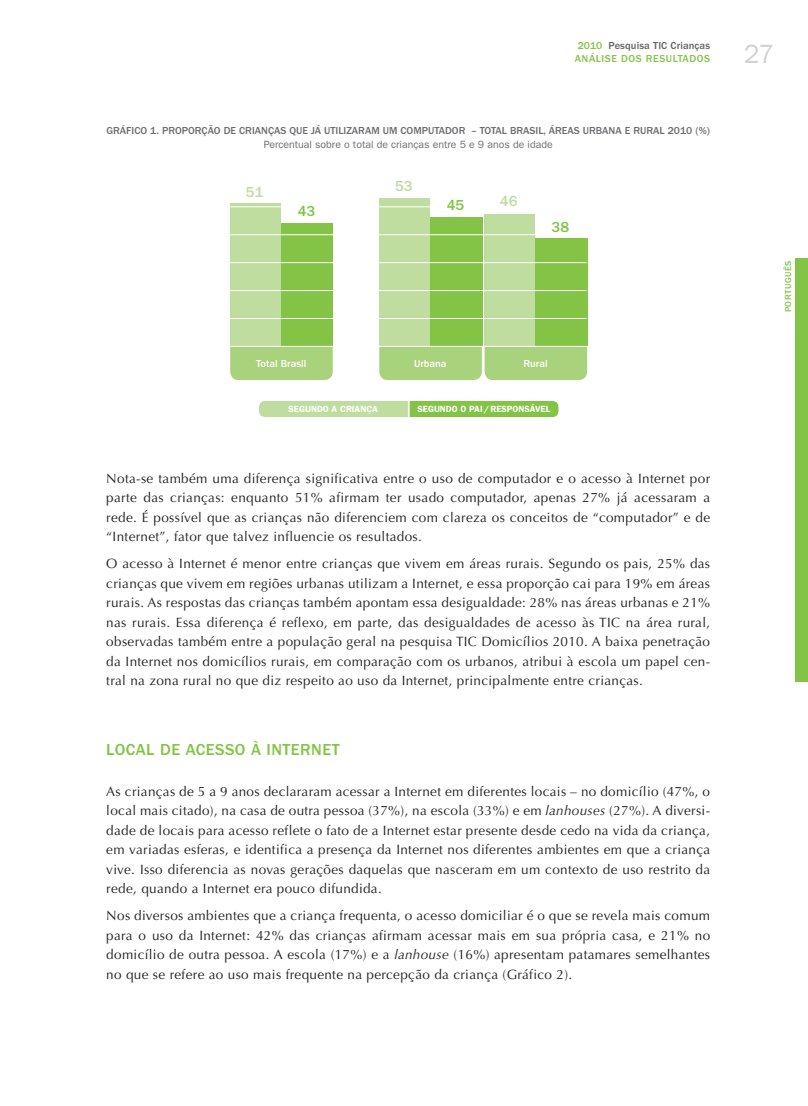
<style>
.page{position:relative;width:808px;height:1106px;background:#fff}
.page>*{position:absolute;margin:0;border:0;box-sizing:border-box;transform-origin:0 0}
.t1{font:27px "Franklin Gothic";color:#d1d2d4}
.t2{font:500 16.5px "ITC Franklin Gothic Std";letter-spacing:.025em;color:#83c447}
.t3{font:500 15px "ITC Franklin Gothic Std";color:#bfdd9f}
.t4{font:500 15px "ITC Franklin Gothic Std";color:#83c447}
.t5{font:13.5px/19.5px "Optima LT Std";letter-spacing:.025em;color:#231f20;text-align:justify}
.t6{font:500 10.5px "ITC Franklin Gothic Std";color:#6c6d70}
.t7{font:10.5px "ITC Franklin Gothic Std";color:#6c6d70}
.t8{font:500 10.5px/12.9px "ITC Franklin Gothic Std";letter-spacing:.01em;color:#83c447}
.t9{font:500 10.5px "ITC Franklin Gothic Std";color:#fff}
.t10{font:600 9px "ITC Franklin Gothic Std";color:#fff}
.t11{font:500 9px "ITC Franklin Gothic Std";letter-spacing:.05em;color:#83c447}
.s1{color:#636366}
.s2{font-style:italic}
</style>
<div class="page">
<div style="left:795px;top:258px;width:12px;height:424px;background:#83c447"></div>
<svg style="left:259px;top:401px;width:299px;height:16px;background:#a2d174"></svg>
<div style="left:485px;top:238px;width:102px;height:108px;background:#83c447"></div>
<div style="left:484px;top:214px;width:51px;height:132px;background:#bfdd9f"></div>
<div style="left:380px;top:217px;width:102px;height:129px;background:#83c447"></div>
<div style="left:379px;top:198px;width:51px;height:148px;background:#bfdd9f"></div>
<div style="left:379px;top:346px;width:208px;height:34px;background:#a8d27c"></div>
<div style="left:231px;top:223px;width:102px;height:123px;background:#83c447"></div>
<div style="left:230px;top:203px;width:51px;height:143px;background:#bfdd9f"></div>
<div style="left:230px;top:347px;width:103px;height:33px;background:#a8d27c"></div>
<hr style="left:230px;top:346px;width:356px;height:1px;background:#fff">
<hr style="left:230px;top:318px;width:356px;height:1px;background:#fff">
<hr style="left:230px;top:290px;width:356px;height:1px;background:#fff">
<hr style="left:230px;top:262px;width:356px;height:1px;background:#fff">
<hr style="left:230px;top:234px;width:356px;height:1px;background:#fff">
<hr style="left:230px;top:206px;width:356px;height:1px;background:#fff">
<p class="t8" style="left:575px;top:39px;width:137px">2010 <span class="s1">Pesquisa TIC Crianças<br></span>ANÁLISE DOS RESULTADOS</p>
<h1 class="t1" style="left:744px;top:38px;width:32px">27</h1>
<p class="t6" style="left:106px;top:125px;width:605px">GRÁFICO 1. PROPORÇÃO DE CRIANÇAS QUE JÁ UTILIZARAM UM COMPUTADOR – TOTAL BRASIL, ÁREAS URBANA E RURAL 2010 (%)</p>
<p class="t7" style="left:264px;top:138px;width:290px">Percentual sobre o total de crianças entre 5 e 9 anos de idade</p>
<p class="t3" style="left:246px;top:184px;width:19px">51</p>
<p class="t4" style="left:298px;top:203px;width:19px">43</p>
<p class="t3" style="left:395px;top:178px;width:19px">53</p>
<p class="t4" style="left:447px;top:196px;width:19px">45</p>
<p class="t3" style="left:500px;top:193px;width:19px">46</p>
<p class="t4" style="left:552px;top:218px;width:19px">38</p>
<p class="t9" style="left:256px;top:357px;width:52px">Total Brasil</p>
<p class="t9" style="left:414px;top:357px;width:34px">Urbana</p>
<p class="t9" style="left:523px;top:357px;width:26px">Rural</p>
<p class="t10" style="left:289px;top:404px;width:91px">SEGUNDO A CRIANÇA</p>
<p class="t10" style="left:417px;top:404px;width:134px">SEGUNDO O PAI/RESPONSÁVEL</p>
<p class="t5" style="left:106px;top:468px;width:605px">Nota-se também uma diferença significativa entre o uso de computador e o acesso à Internet por parte das crianças: enquanto 51% afirmam ter usado computador, apenas 27% já acessaram a rede. É possível que as crianças não diferenciem com clareza os conceitos de “computador” e de “Internet”, fator que talvez influencie os resultados.</p>
<p class="t5" style="left:106px;top:554px;width:605px">O acesso à Internet é menor entre crianças que vivem em áreas rurais. Segundo os pais, 25% das crianças que vivem em regiões urbanas utilizam a Internet, e essa proporção cai para 19% em áreas rurais. As respostas das crianças também apontam essa desigualdade: 28% nas áreas urbanas e 21% nas rurais. Essa diferença é reflexo, em parte, das desigualdades de acesso às TIC na área rural, observadas também entre a população geral na pesquisa TIC Domicílios 2010. A baixa penetração da Internet nos domicílios rurais, em comparação com os urbanos, atribui à escola um papel cen&shy;tral na zona rural no que diz respeito ao uso da Internet, principalmente entre crianças.</p>
<p class="t2" style="left:106px;top:740px;width:235px">LOCAL DE ACESSO À INTERNET</p>
<p class="t5" style="left:106px;top:781px;width:605px">As crianças de 5 a 9 anos declararam acessar a Internet em diferentes locais – no domicílio (47%, o local mais citado), na casa de outra pessoa (37%), na escola (33%) e em <span class="s2">lanhouses</span> (27%). A diversi&shy;dade de locais para acesso reflete o fato de a Internet estar presente desde cedo na vida da criança, em variadas esferas, e identifica a presença da Internet nos diferentes ambientes em que a criança vive. Isso diferencia as novas gerações daquelas que nasceram em um contexto de uso restrito da rede, quando a Internet era pouco difundida.</p>
<p class="t5" style="left:106px;top:906px;width:605px">Nos diversos ambientes que a criança frequenta, o acesso domiciliar é o que se revela mais comum para o uso da Internet: 42% das crianças afirmam acessar mais em sua própria casa, e 21% no domicílio de outra pessoa. A escola (17%) e a <span class="s2">lanhouse</span> (16%) apresentam patamares semelhantes no que se refere ao uso mais frequente na percepção da criança (Gráfico 2).</p>
<p class="t11" style="left:783px;top:312px;width:53px;rotate:-90deg">PORTUGUÊS</p>
</div>
